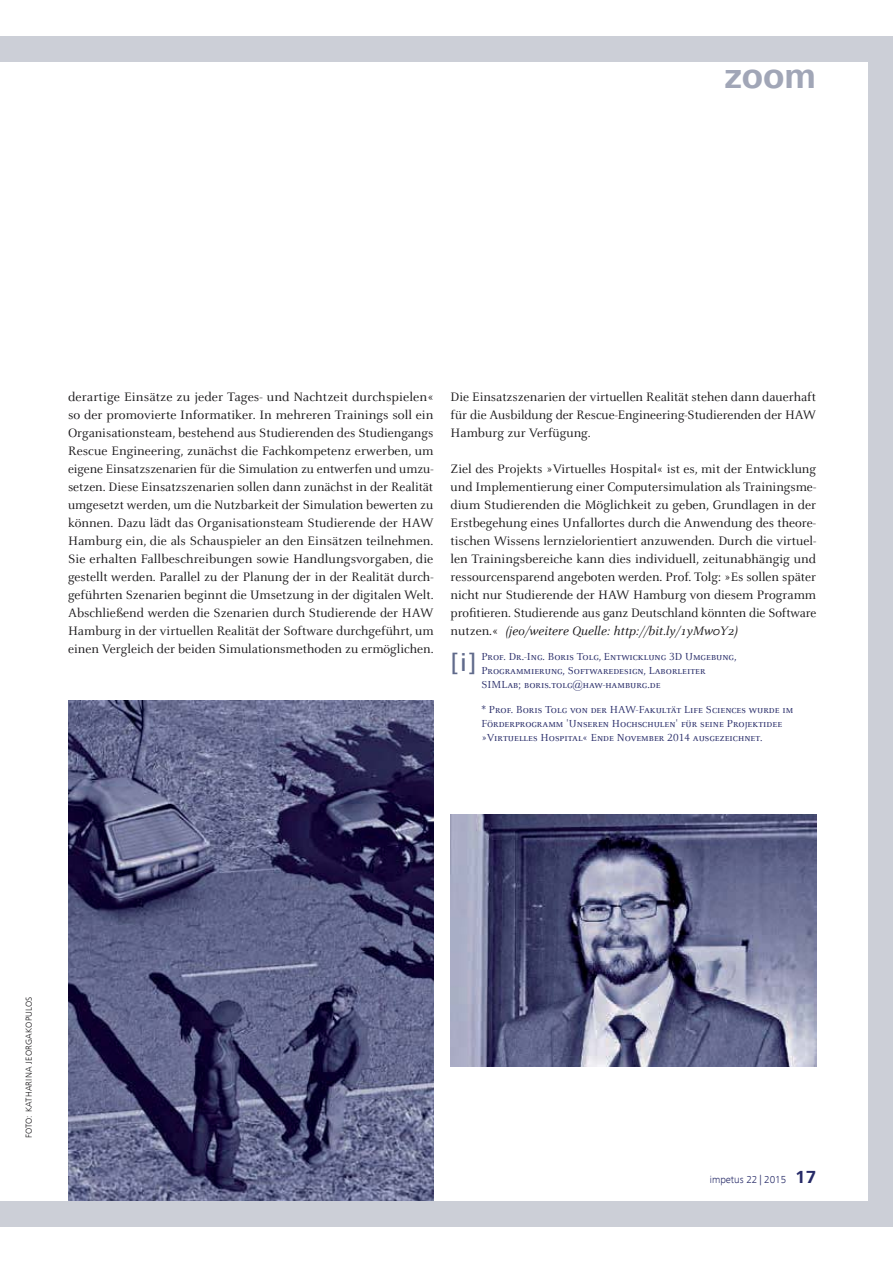
<style>
.page{position:relative;width:893px;height:1263px;background:#fff}
.page>*{position:absolute;margin:0;border:0;box-sizing:border-box;transform-origin:0 0}
.t1{font:700 36px "Frutiger Next Com";color:#a1a6b7}
.t2{font:500 25.5px "Frutiger Next Com";color:#606a8b}
.t3{font:13.5px/18px "Celeste";letter-spacing:-.005em;color:#191719;text-align:justify}
.t4{font:11.25px/14.2px "Celeste Caps";letter-spacing:.005em;color:#272b68}
.t5{font:300 10.5px "Frutiger Next Com";color:#272b68}
.t6{font:300 9px "Frutiger Next Com";letter-spacing:.025em;color:#191719}
.s1{font-style:italic}
.s2{font-weight:700;font-size:18px}
</style>
<div class="page">
<div style="left:0;top:36px;width:893px;height:1190px;background:#cccfd7"></div>
<div style="left:0;top:62px;width:867px;height:1139px;background:#fff"></div>
<img style="left:451px;top:815px;width:365px;height:251px">
<img style="left:68px;top:700px;width:366px;height:501px">
<h1 class="t1" style="left:724px;top:62px;width:93px">zoom</h1>
<p class="t3" style="left:68px;top:389px;width:367px">derartige Einsätze zu jeder Tages- und Nachtzeit durchspielen« so der promovierte Informatiker. In mehreren Trainings soll ein Organisationsteam, bestehend aus Studierenden des Studiengangs Rescue Engineering, zunächst die Fachkompetenz erwerben, um eigene Einsatzszenarien für die Simulation zu entwerfen und umzu&shy;setzen. Diese Einsatzszenarien sollen dann zunächst in der Realität umgesetzt werden, um die Nutzbarkeit der Simulation bewerten zu können. Dazu lädt das Organisationsteam Studierende der HAW Hamburg ein, die als Schauspieler an den Einsätzen teilnehmen.<br>Sie erhalten Fallbeschreibungen sowie Handlungsvorgaben, die gestellt werden. Parallel zu der Planung der in der Realität durch&shy;geführten Szenarien beginnt die Umsetzung in der digitalen Welt.<br>Abschließend werden die Szenarien durch Studierende der HAW Hamburg in der virtuellen Realität der Software durchgeführt, um einen Vergleich der beiden Simulationsmethoden zu ermöglichen.</p>
<p class="t3" style="left:451px;top:389px;width:367px">Die Einsatzszenarien der virtuellen Realität stehen dann dauerhaft für die Ausbildung der Rescue-Engineering-Studierenden der HAW Hamburg zur Verfügung.</p>
<p class="t3" style="left:451px;top:461px;width:367px">Ziel des Projekts »Virtuelles Hospital« ist es, mit der Entwicklung und Implementierung einer Computersimulation als Trainingsme&shy;dium Studierenden die Möglichkeit zu geben, Grundlagen in der Erstbegehung eines Unfallortes durch die Anwendung des theore&shy;tischen Wissens lernzielorientiert anzuwenden. Durch die virtuel&shy;len Trainingsbereiche kann dies individuell, zeitunabhängig und ressourcensparend angeboten werden. Prof. Tolg: »Es sollen später nicht nur Studierende der HAW Hamburg von diesem Programm profitieren. Studierende aus ganz Deutschland könnten die Software nutzen.« <span class="s1">(jeo/weitere Quelle: http://bit.ly/1yMw0Y2)</span></p>
<p class="t4" style="left:481px;top:650px;width:257px">Prof. Dr.-Ing. Boris Tolg, Entwicklung 3D Umgebung,<br>Programmierung, Softwaredesign, Laborleiter<br>SIMLab; boris.tolg@haw-hamburg.de</p>
<p class="t4" style="left:481px;top:703px;width:313px">* Prof. Boris Tolg von der HAW-Fakultät Life Sciences wurde im<br>Förderprogramm 'Unseren Hochschulen' für seine Projektidee »Virtuelles Hospital« Ende November 2014 ausgezeichnet.</p>
<h2 class="t2" style="left:451px;top:653px;width:27px">[i]</h2>
<p class="t6" style="left:25px;top:1138px;width:143px;rotate:-90deg">FOTO: KATHARINA JEORGAKOPULOS</p>
<p class="t5" style="left:710px;top:1176px;width:108px">impetus 22 | 2015 <span class="s2">17</span></p>
</div>
